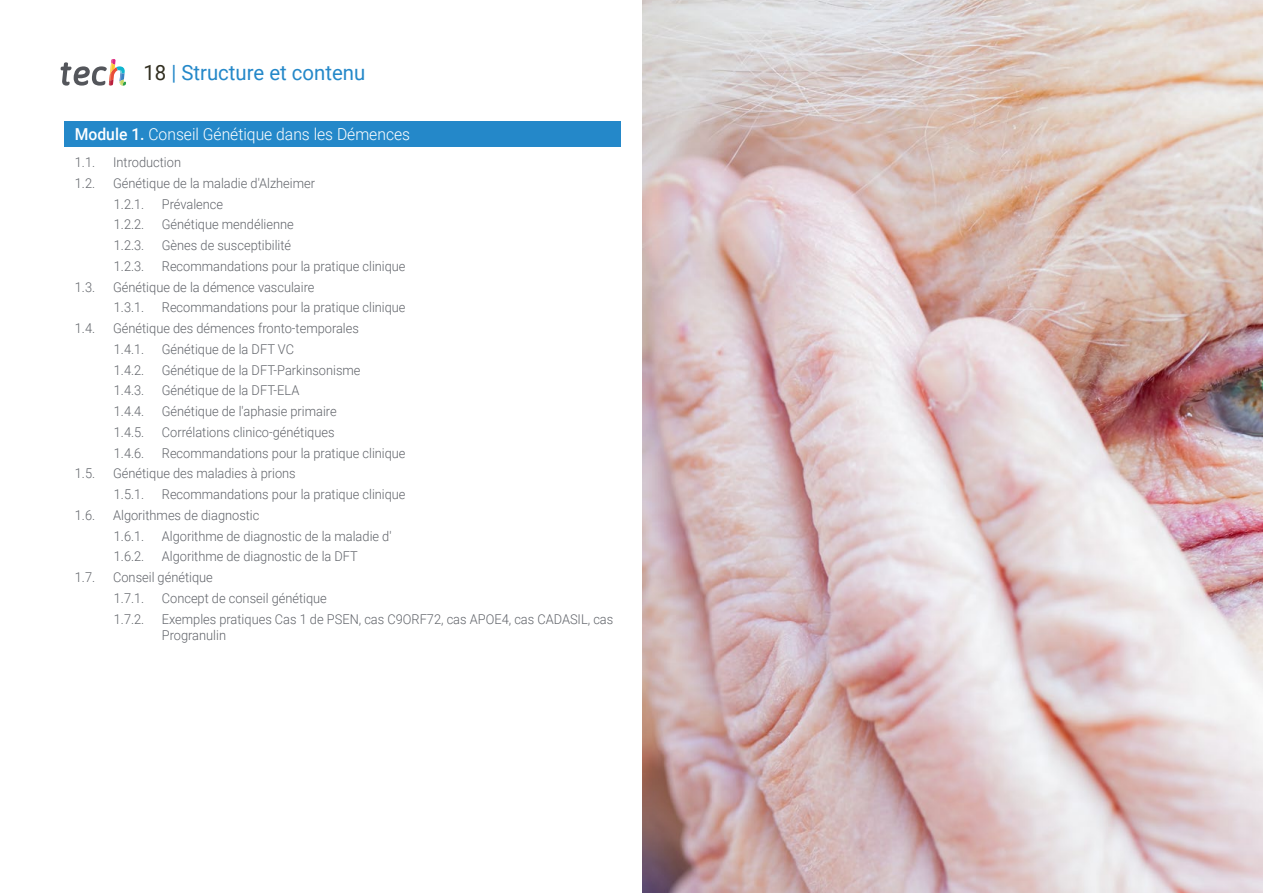
<style>
.page{position:relative;width:1263px;height:893px;background:#fff}
.page>*{position:absolute;margin:0;border:0;box-sizing:border-box;transform-origin:0 0}
.t1{font:21px "Roboto";color:#2488c9}
.t2{font:300 16.5px "Roboto";color:#fff;scale:.95 1}
.t3{font:300 13.5px/20.7px "Roboto";color:#61646a;scale:.95 1}
.s1{color:#312e20}
.s2{font-weight:500}
</style>
<div class="page">
<svg style="left:61px;top:59px;width:65px;height:27px"></svg>
<div style="left:64px;top:121px;width:557px;height:25px;background:#2488c9"></div>
<img style="left:642px;top:0;width:621px;height:893px">
<h1 class="t1" style="left:144px;top:57px;width:223px"><span class="s1">18</span> | Structure et contenu</h1>
<p class="t2" style="left:75px;top:123px;width:354px"><span class="s2">Module 1.</span> Conseil Génétique dans les Démences</p>
<p class="t3" style="left:75px;top:151px;width:23px">1.1.</p>
<p class="t3" style="left:113px;top:151px;width:73px">Introduction</p>
<p class="t3" style="left:75px;top:172px;width:23px">1.2.</p>
<p class="t3" style="left:113px;top:172px;width:214px">Génétique de la maladie d'Alzheimer<br>1.2.1.</p>
<p class="t3" style="left:162px;top:193px;width:66px">Prévalence</p>
<p class="t3" style="left:114px;top:214px;width:34px">1.2.2.</p>
<p class="t3" style="left:162px;top:214px;width:140px">Génétique mendélienne</p>
<p class="t3" style="left:114px;top:234px;width:34px">1.2.3.</p>
<p class="t3" style="left:162px;top:234px;width:138px">Gènes de susceptibilité</p>
<p class="t3" style="left:114px;top:255px;width:34px">1.2.3.</p>
<p class="t3" style="left:162px;top:255px;width:258px">Recommandations pour la pratique clinique</p>
<p class="t3" style="left:75px;top:276px;width:23px">1.3.</p>
<p class="t3" style="left:113px;top:276px;width:214px">Génétique de la démence vasculaire<br>1.3.1.</p>
<p class="t3" style="left:162px;top:297px;width:258px">Recommandations pour la pratique clinique</p>
<p class="t3" style="left:75px;top:317px;width:23px">1.4.</p>
<p class="t3" style="left:113px;top:317px;width:260px">Génétique des démences fronto-temporales<br>1.4.1.</p>
<p class="t3" style="left:162px;top:338px;width:141px">Génétique de la DFT VC</p>
<p class="t3" style="left:114px;top:359px;width:34px">1.4.2.</p>
<p class="t3" style="left:162px;top:359px;width:211px">Génétique de la DFT-Parkinsonisme</p>
<p class="t3" style="left:114px;top:380px;width:34px">1.4.3.</p>
<p class="t3" style="left:162px;top:380px;width:146px">Génétique de la DFT-ELA</p>
<p class="t3" style="left:114px;top:400px;width:34px">1.4.4.</p>
<p class="t3" style="left:162px;top:400px;width:186px">Génétique de l'aphasie primaire</p>
<p class="t3" style="left:114px;top:421px;width:34px">1.4.5.</p>
<p class="t3" style="left:162px;top:421px;width:183px">Corrélations clinico-génétiques</p>
<p class="t3" style="left:114px;top:442px;width:34px">1.4.6.</p>
<p class="t3" style="left:162px;top:442px;width:258px">Recommandations pour la pratique clinique</p>
<p class="t3" style="left:75px;top:463px;width:23px">1.5.</p>
<p class="t3" style="left:113px;top:463px;width:194px">Génétique des maladies à prions<br>1.5.1.</p>
<p class="t3" style="left:162px;top:483px;width:258px">Recommandations pour la pratique clinique</p>
<p class="t3" style="left:75px;top:504px;width:23px">1.6.</p>
<p class="t3" style="left:113px;top:504px;width:156px">Algorithmes de diagnostic<br>1.6.1.</p>
<p class="t3" style="left:162px;top:525px;width:243px">Algorithme de diagnostic de la maladie d'</p>
<p class="t3" style="left:114px;top:546px;width:34px">1.6.2.</p>
<p class="t3" style="left:162px;top:546px;width:208px">Algorithme de diagnostic de la DFT</p>
<p class="t3" style="left:75px;top:566px;width:23px">1.7.</p>
<p class="t3" style="left:113px;top:566px;width:107px">Conseil génétique<br>1.7.1.</p>
<p class="t3" style="left:162px;top:587px;width:175px">Concept de conseil génétique</p>
<p class="t3" style="left:114px;top:608px;width:34px">1.7.2.</p>
<p class="t3" style="left:162px;top:610px;width:477px;line-height:16.5px">Exemples pratiques Cas 1 de PSEN, cas C9ORF72, cas APOE4, cas CADASIL, cas<br>Progranulin</p>
</div>
